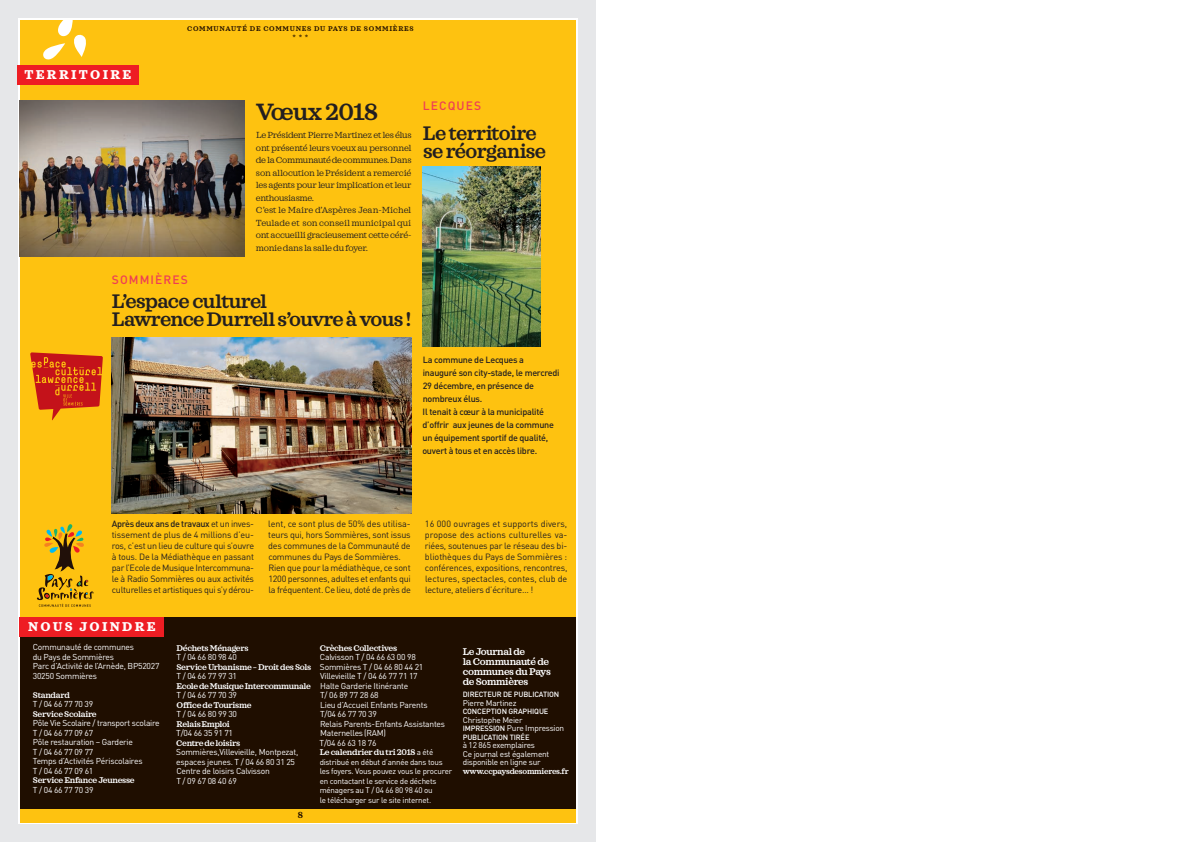
<style>
.page{position:relative;width:1191px;height:842px;background:#fff}
.page>*{position:absolute;margin:0;border:0;box-sizing:border-box;transform-origin:0 0}
.t1{font:600 24px "Sagona";letter-spacing:-.03em;color:#231f20}
.t2{font:600 20px/18px "Sagona";letter-spacing:-.035em;color:#231f20}
.t3{font:800 13px "Sagona";letter-spacing:.175em;color:#fff}
.t4{font:500 12px "DINOT";letter-spacing:.09em;color:#ee3d56}
.t5{font:600 10px/10px "Sagona";letter-spacing:-.03em;color:#fff}
.t6{font:9px/11px "DINOT";letter-spacing:-.025em;color:#231f20;text-align:justify}
.t7{font:9px/12.5px "Sagona";letter-spacing:-.03em;color:#231f20}
.t8{font:500 9px/13px "DINOT";letter-spacing:-.025em;color:#231f20}
.t9{font:600 9px "Sagona";color:#1b0a00}
.t10{font:8.5px/9.5px "DINOT";letter-spacing:-.025em;color:#fff}
.t11{font:600 8.5px "Sagona";letter-spacing:-.035em;color:#fff}
.t12{font:8.2px/8.5px "DINOT";letter-spacing:-.025em;color:#fff}
.t13{font:8px/9.5px "DINOT";letter-spacing:-.025em;color:#fff}
.t14{font:600 8px "Sagona";letter-spacing:-.03em;color:#fff}
.t15{font:500 7.5px "DINOT";letter-spacing:-.015em;color:#fff}
.t16{font:600 7px/9px "Sagona";letter-spacing:.095em;color:#1b0a00;text-align:center}
.s1{font-weight:500}
.s2{font-family:"DINOT";font-weight:400;font-size:8px}
.s3{font-weight:500;font-size:7.5px}
</style>
<div class="page">
<div style="left:20px;top:20px;width:555px;height:802px;background:#fec210"></div>
<div style="left:20px;top:617px;width:555px;height:192px;background:#1f0e00"></div>
<svg style="left:42px;top:17px;width:44px;height:43px"></svg>
<div style="left:578px;top:0;width:17px;height:842px;background:#e6e7e9"></div>
<div style="left:0;top:0;width:595px;height:17px;background:#e6e7e9"></div>
<div style="left:0;top:825px;width:595px;height:17px;background:#e6e7e9"></div>
<div style="left:0;top:0;width:17px;height:842px;background:#e6e7e9"></div>
<div style="left:17px;top:65px;width:122px;height:20px;background:#ee1d23"></div>
<div style="left:20px;top:617px;width:144px;height:20px;background:#ee1d23"></div>
<svg style="left:37px;top:524px;width:56px;height:83px"></svg>
<img style="left:112px;top:338px;width:299px;height:176px">
<img style="left:20px;top:101px;width:225px;height:155px">
<img style="left:423px;top:166px;width:118px;height:180px">
<svg style="left:30px;top:352px;width:73px;height:68px"></svg>
<p class="t16" style="left:187px;top:25px;width:228px">COMMUNAUTÉ DE COMMUNES DU PAYS DE SOMMIÈRES ***</p>
<h3 class="t3" style="left:24px;top:70px;width:109px">TERRITOIRE</h3>
<h1 class="t1" style="left:256px;top:103px;width:124px">Vœux 2018</h1>
<p class="t7" style="left:256px;top:130px;width:157px">Le Président Pierre Martinez et les élus ont présenté leurs voeux au personnel de la Communauté de communes. Dans son allocution le Président a remercié les agents pour leur implication et leur enthousiasme.<br>C’est le Maire d’Aspères Jean-Michel Teulade et son conseil municipal qui ont accueilli gracieusement cette céré&shy;monie dans la salle du foyer.</p>
<h3 class="t4" style="left:112px;top:275px;width:77px">SOMMIÈRES</h3>
<h2 class="t2" style="left:112px;top:294px;width:301px">L’espace culturel<br>Lawrence Durrell s’ouvre à vous !</h2>
<h3 class="t4" style="left:423px;top:101px;width:60px">LECQUES</h3>
<h2 class="t2" style="left:423px;top:126px;width:125px">Le territoire se réorganise</h2>
<p class="t8" style="left:422px;top:354px;width:139px">La commune de Lecques a inauguré son city-stade, le mercredi<br>29 décembre, en présence de nombreux élus.<br>Il tenait à cœur à la municipalité d’offrir aux jeunes de la commune un équipement sportif de qualité, ouvert à tous et en accès libre.</p>
<p class="t6" style="left:112px;top:519px;width:144px"><span class="s1">Après deux ans de travaux</span> et un inves&shy;tissement de plus de 4 millions d’eu&shy;ros, c’est un lieu de culture qui s’ouvre à tous. De la Médiathèque en passant par l’Ecole de Musique Intercommuna&shy;le à Radio Sommières ou aux activités culturelles et artistiques qui s’y dérou-</p>
<p class="t6" style="left:268px;top:519px;width:144px;text-align:left">lent, ce sont plus de 50% des utilisa&shy;teurs qui, hors Sommières, sont issus des communes de la Communauté de communes du Pays de Sommières.<br>Rien que pour la médiathèque, ce sont 1200 personnes, adultes et enfants qui la fréquentent. Ce lieu, doté de près de</p>
<p class="t6" style="left:425px;top:519px;width:144px">16 000 ouvrages et supports divers, propose des actions culturelles va&shy;riées, soutenues par le réseau des bi&shy;bliothèques du Pays de Sommières : conférences, expositions, rencontres, lectures, spectacles, contes, club de lecture, ateliers d’écriture… !</p>
<h3 class="t3" style="left:28px;top:623px;width:129px">NOUS JOINDRE</h3>
<p class="t10" style="left:33px;top:643px;width:128px">Communauté de communes<br>du Pays de Sommières<br>Parc d’Activité de l’Arnède, BP52027<br>30250 Sommières</p>
<p class="t11" style="left:33px;top:692px;width:39px">Standard</p>
<p class="t10" style="left:33px;top:700px;width:62px">T / 04 66 77 70 39</p>
<p class="t11" style="left:33px;top:711px;width:65px">Service Scolaire</p>
<p class="t10" style="left:33px;top:719px;width:128px">Pôle Vie Scolaire / transport scolaire<br>T / 04 66 77 09 67<br>Pôle restauration – Garderie<br>T / 04 66 77 09 77<br>Temps d’Activités Périscolaires<br>T / 04 66 77 09 61</p>
<p class="t11" style="left:33px;top:777px;width:103px">Service Enfance Jeunesse</p>
<p class="t10" style="left:33px;top:786px;width:62px">T / 04 66 77 70 39</p>
<p class="t11" style="left:176px;top:645px;width:74px">Déchets Ménagers</p>
<p class="t10" style="left:176px;top:653px;width:62px">T / 04 66 80 98 40</p>
<p class="t11" style="left:176px;top:664px;width:136px">Service Urbanisme – Droit des Sols</p>
<p class="t10" style="left:176px;top:672px;width:62px">T / 04 66 77 97 31</p>
<p class="t11" style="left:177px;top:683px;width:136px">Ecole de Musique Intercommunale</p>
<p class="t10" style="left:176px;top:691px;width:62px">T / 04 66 77 70 39</p>
<p class="t11" style="left:177px;top:702px;width:76px">Office de Tourisme</p>
<p class="t10" style="left:177px;top:710px;width:62px">T / 04 66 80 99 30</p>
<p class="t11" style="left:177px;top:721px;width:55px">Relais Emploi</p>
<p class="t10" style="left:176px;top:729px;width:58px">T/04 66 35 91 71</p>
<p class="t11" style="left:176px;top:740px;width:65px">Centre de loisirs</p>
<p class="t10" style="left:176px;top:748px;width:124px">Sommières,Villevieille, Montpezat, espaces jeunes. T / 04 66 80 31 25<br>Centre de loisirs Calvisson<br>T / 09 67 08 40 69</p>
<p class="t9" style="left:298px;top:812px;width:7px">8</p>
<p class="t11" style="left:320px;top:645px;width:79px">Crèches Collectives</p>
<p class="t10" style="left:320px;top:653px;width:127px">Calvisson T / 04 66 63 00 98<br>Sommières T / 04 66 80 44 21<br>Villevieille T / 04 66 77 71 17<br>Halte Garderie Itinérante<br>T/ 06 89 77 28 68<br>Lieu d’Accueil Enfants Parents<br>T/04 66 77 70 39<br>Relais Parents-Enfants Assistantes<br>Maternelles (RAM)<br>T/04 66 63 18 76</p>
<p class="t11" style="left:320px;top:749px;width:115px">Le calendrier du tri 2018 <span class="s2">a été</span></p>
<p class="t13" style="left:320px;top:758px;width:134px">distribué en début d’année dans tous les foyers. Vous pouvez vous le procurer en contactant le service de déchets ménagers au T / 04 66 80 98 40 ou<br>le télécharger sur le site internet.</p>
<p class="t5" style="left:463px;top:647px;width:90px">Le Journal de<br>la Communauté de communes du Pays de Sommières</p>
<p class="t15" style="left:463px;top:692px;width:98px">DIRECTEUR DE PUBLICATION</p>
<p class="t12" style="left:463px;top:699px;width:55px">Pierre Martinez</p>
<p class="t15" style="left:463px;top:709px;width:87px">CONCEPTION GRAPHIQUE</p>
<p class="t12" style="left:463px;top:716px;width:103px">Christophe Meier<br><span class="s3">IMPRESSION</span> Pure Impression</p>
<p class="t15" style="left:463px;top:734px;width:68px">PUBLICATION TIRÉE</p>
<p class="t12" style="left:463px;top:742px;width:88px">à 12 865 exemplaires<br>Ce journal est également disponible en ligne sur</p>
<p class="t14" style="left:463px;top:768px;width:107px">www.ccpaysdesommieres.fr</p>
</div>
